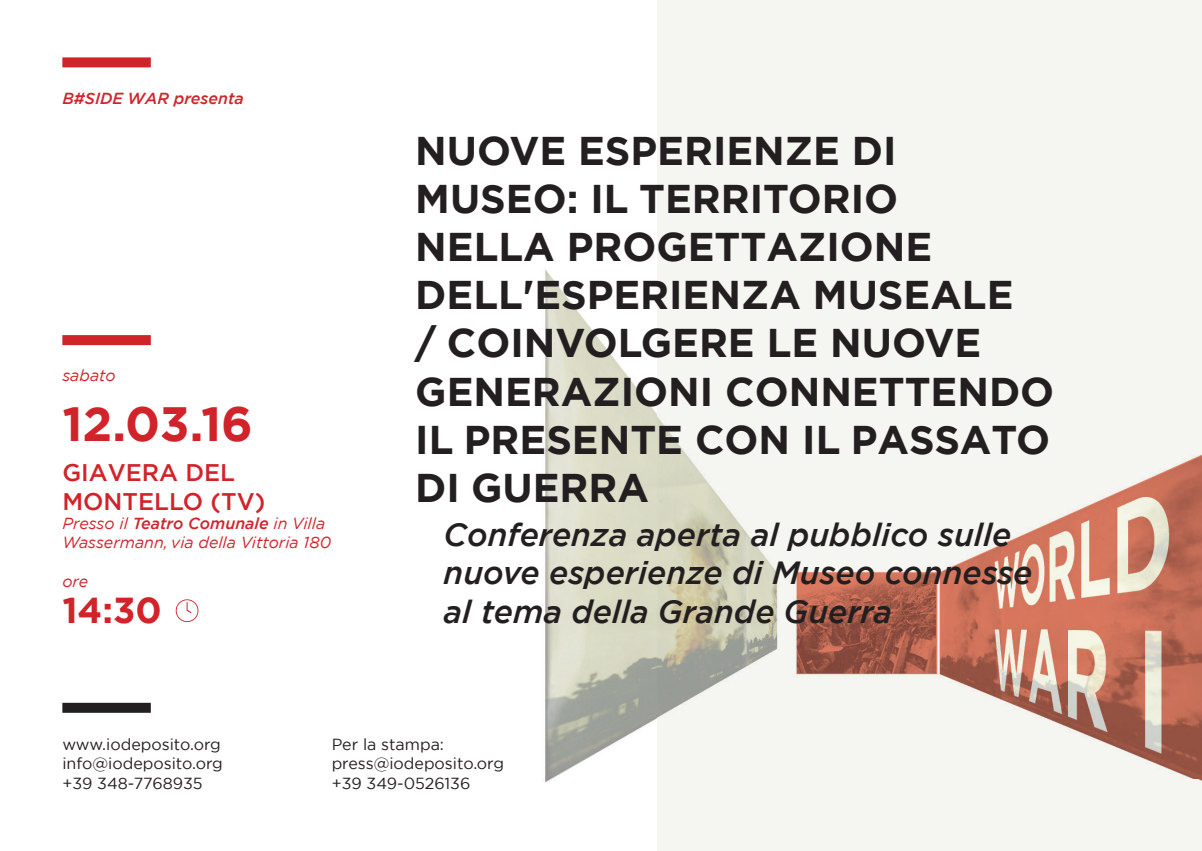
<style>
.page{position:relative;width:1202px;height:851px;background:#fff}
.page>*{position:absolute;margin:0;border:0;box-sizing:border-box;transform-origin:0 0}
.t1{font:700 48px "Gotham";color:#d1232a}
.t2{font:700 40px/48px "Gotham";color:#231f20}
.t3{font:700 36px "Gotham";color:#d1232a}
.t4{font:italic 500 32px/38.4px "Gotham";color:#231f20}
.t5{font:500 24px/28.8px "Gotham";color:#d1232a}
.t6{font:16px/19.2px "Gotham";color:#231f20}
.t7{font:italic 16px/19.2px "Gotham";color:#d1232a}
.t8{font:italic 500 16px "Gotham";color:#d1232a}
.s1{font-weight:500}
</style>
<div class="page">
<div style="left:658px;top:0;width:544px;height:213px;background:#f5f5f2"></div>
<img style="left:545px;top:213px;width:113px;height:637px">
<img style="left:658px;top:213px;width:544px;height:637px">
<div style="left:62px;top:335px;width:89px;height:10px;background:#d1232a"></div>
<div style="left:62px;top:702px;width:89px;height:10px;background:#231f20"></div>
<div style="left:62px;top:57px;width:89px;height:10px;background:#d1232a"></div>
<svg style="left:176px;top:599px;width:22px;height:23px"></svg>
<p class="t8" style="left:62px;top:87px;width:183px">B#SIDE WAR presenta</p>
<p class="t7" style="left:62px;top:365px;width:55px">sabato</p>
<p class="t1" style="left:62px;top:392px;width:192px">12.03.16</p>
<p class="t5" style="left:62px;top:457px;width:204px">GIAVERA DEL<br>MONTELLO (TV)</p>
<p class="t7" style="left:62px;top:513px;width:270px">Presso il <span class="s1">Teatro Comunale</span> in Villa<br>Wassermann, via della Vittoria 180</p>
<p class="t7" style="left:62px;top:570px;width:27px">ore</p>
<p class="t3" style="left:62px;top:585px;width:101px">14:30</p>
<p class="t2" style="left:415px;top:127px;width:640px">NUOVE ESPERIENZE DI<br>MUSEO: IL TERRITORIO<br>NELLA PROGETTAZIONE<br>DELL'ESPERIENZA MUSEALE<br>/ COINVOLGERE LE NUOVE<br>GENERAZIONI CONNETTENDO<br>IL PRESENTE CON IL PASSATO<br>DI GUERRA</p>
<p class="t4" style="left:444px;top:514px;width:590px">Conferenza aperta al pubblico sulle nuove esperienze di Museo connesse al tema della Grande Guerra</p>
<p class="t6" style="left:62px;top:734px;width:162px">www.iodeposito.org info@iodeposito.org +39 348-7768935</p>
<p class="t6" style="left:332px;top:734px;width:174px">Per la stampa: press@iodeposito.org +39 349-0526136</p>
</div>
